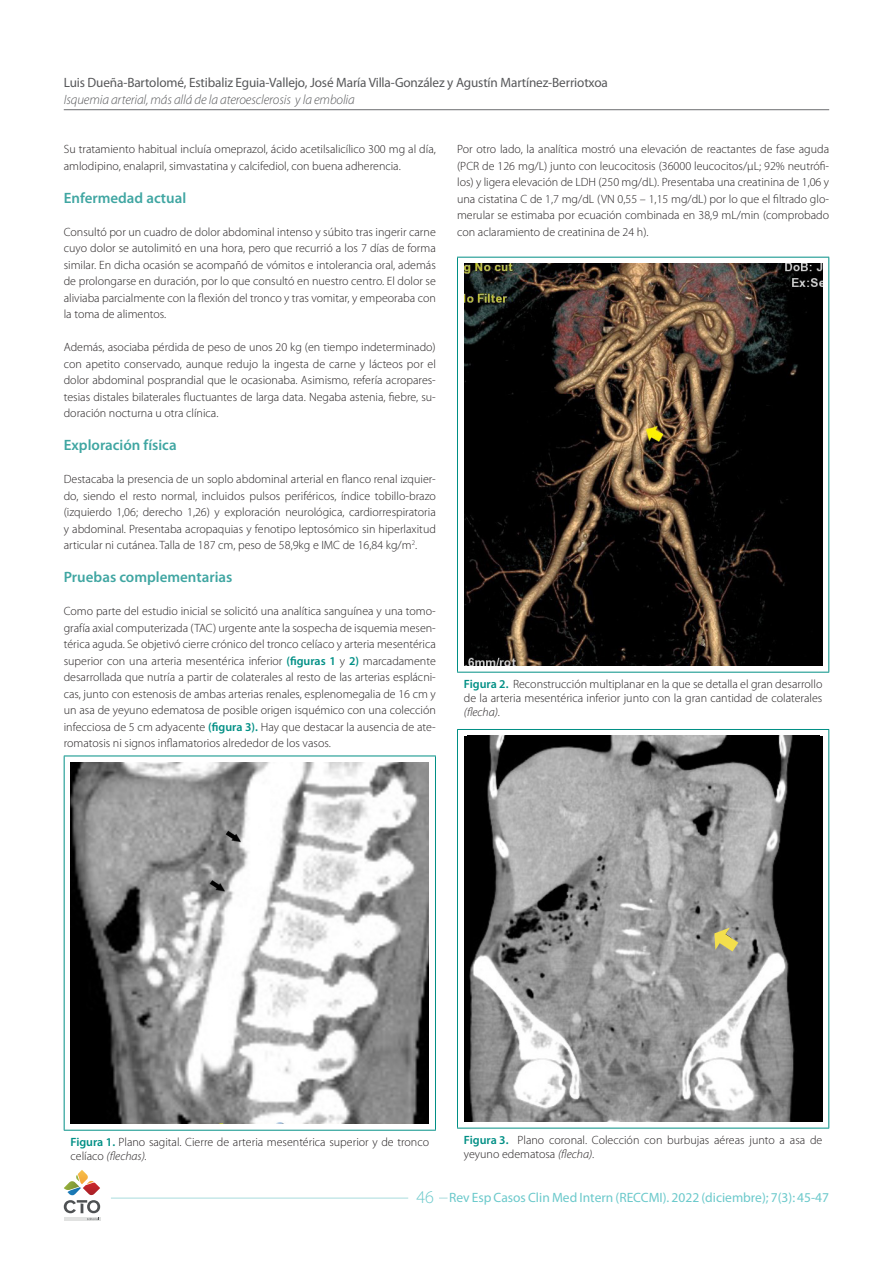
<style>
.page{position:relative;width:893px;height:1263px;background:#fff}
.page>*{position:absolute;margin:0;border:0;box-sizing:border-box;transform-origin:0 0}
._02_Segundo_Orden{font:600 15px "Myriad Pro";color:#40a6a2}
.t1{font:13.5px "Myriad Pro";letter-spacing:-.01em;color:#57585a}
.t2{font:13.5px "Myriad Pro";color:#6bc9cb}
.t3{font:italic 300 13.5px "Myriad Pro";letter-spacing:-.01em;color:#57585a}
._01_Texto_comun{font:300 12px/16.5px "Myriad Pro";color:#231f20;text-align:justify}
.s1{font-weight:600;color:#008f85}
.s2{font-style:italic}
.s3{font-weight:300;font-size:18px}
</style>
<div class="page">
<hr style="left:64px;top:109px;width:765px;height:1px;background:#6c6d70">
<hr style="left:64px;top:1217px;width:36px;height:4px;background:#e1e2e1">
<svg style="left:64px;top:1170px;width:36px;height:50px"></svg>
<hr style="left:111px;top:1198px;width:297px;height:1px;background:#a8dcdd">
<hr style="left:64px;top:756px;width:372px;height:1px;background:#008f85">
<hr style="left:64px;top:756px;width:1px;height:374px;background:#008f85">
<hr style="left:435px;top:756px;width:1px;height:374px;background:#008f85">
<hr style="left:64px;top:1130px;width:372px;height:1px;background:#008f85">
<img style="left:71px;top:762px;width:358px;height:362px">
<hr style="left:457px;top:257px;width:372px;height:1px;background:#008f85">
<hr style="left:457px;top:258px;width:1px;height:414px;background:#008f85">
<hr style="left:828px;top:258px;width:1px;height:414px;background:#008f85">
<hr style="left:457px;top:672px;width:372px;height:1px;background:#008f85">
<img style="left:464px;top:264px;width:358px;height:402px">
<hr style="left:457px;top:729px;width:372px;height:1px;background:#008f85">
<hr style="left:457px;top:730px;width:1px;height:398px;background:#008f85">
<hr style="left:828px;top:730px;width:1px;height:398px;background:#008f85">
<hr style="left:457px;top:1128px;width:372px;height:1px;background:#008f85">
<img style="left:467px;top:736px;width:352px;height:386px">
<svg style="left:714px;top:927px;width:24px;height:24px"></svg>
<p class="t1" style="left:64px;top:74px;width:546px">Luis Dueña-Bartolomé, Estibaliz Eguia-Vallejo, José María Villa-González y Agustín Martínez-Berriotxoa</p>
<p class="t3" style="left:64px;top:92px;width:293px">Isquemia arterial, más allá de la ateroesclerosis y la embolia</p>
<p class="_01_Texto_comun" style="left:64px;top:141px;width:374px">Su tratamiento habitual incluía omeprazol, ácido acetilsalicílico 300 mg al día, amlodipino, enalapril, simvastatina y calcifediol, con buena adherencia.</p>
<p class="_02_Segundo_Orden" style="left:64px;top:188px;width:124px">Enfermedad actual</p>
<p class="_01_Texto_comun" style="left:64px;top:223px;width:374px">Consultó por un cuadro de dolor abdominal intenso y súbito tras ingerir carne cuyo dolor se autolimitó en una hora, pero que recurrió a los 7 días de forma similar. En dicha ocasión se acompañó de vómitos e intolerancia oral, además de prolongarse en duración, por lo que consultó en nuestro centro. El dolor se aliviaba parcialmente con la flexión del tronco y tras vomitar, y empeoraba con la toma de alimentos.</p>
<p class="_01_Texto_comun" style="left:64px;top:339px;width:374px">Además, asociaba pérdida de peso de unos 20 kg (en tiempo indeterminado) con apetito conservado, aunque redujo la ingesta de carne y lácteos por el dolor abdominal posprandial que le ocasionaba. Asimismo, refería acropares&shy;tesias distales bilaterales fluctuantes de larga data. Negaba astenia, fiebre, su&shy;doración nocturna u otra clínica.</p>
<p class="_02_Segundo_Orden" style="left:64px;top:435px;width:114px">Exploración física</p>
<p class="_01_Texto_comun" style="left:64px;top:471px;width:374px">Destacaba la presencia de un soplo abdominal arterial en flanco renal izquier&shy;do, siendo el resto normal, incluidos pulsos periféricos, índice tobillo-brazo (izquierdo 1,06; derecho 1,26) y exploración neurológica, cardiorrespiratoria y abdominal. Presentaba acropaquias y fenotipo leptosómico sin hiperlaxitud articular ni cutánea. Talla de 187 cm, peso de 58,9kg e IMC de 16,84 kg/m<sup>2</sup>.</p>
<p class="_02_Segundo_Orden" style="left:64px;top:567px;width:170px">Pruebas complementarias</p>
<p class="_01_Texto_comun" style="left:64px;top:603px;width:374px">Como parte del estudio inicial se solicitó una analítica sanguínea y una tomo&shy;grafía axial computerizada (TAC) urgente ante la sospecha de isquemia mesen&shy;térica aguda. Se objetivó cierre crónico del tronco celíaco y arteria mesentérica superior con una arteria mesentérica inferior <span class="s1">(figuras 1</span> y <span class="s1">2)</span> marcadamente desarrollada que nutría a partir de colaterales al resto de las arterias esplácni&shy;cas, junto con estenosis de ambas arterias renales, esplenomegalia de 16 cm y un asa de yeyuno edematosa de posible origen isquémico con una colección infecciosa de 5 cm adyacente <span class="s1">(figura 3).</span> Hay que destacar la ausencia de ate&shy;romatosis ni signos inflamatorios alrededor de los vasos.</p>
<p class="_01_Texto_comun" style="left:457px;top:141px;width:374px">Por otro lado, la analítica mostró una elevación de reactantes de fase aguda (PCR de 126 mg/L) junto con leucocitosis (36000 leucocitos/µL; 92% neutrófi&shy;los) y ligera elevación de LDH (250 mg/dL). Presentaba una creatinina de 1,06 y una cistatina C de 1,7 mg/dL (VN 0,55 – 1,15 mg/dL) por lo que el filtrado glo&shy;merular se estimaba por ecuación combinada en 38,9 mL/min (comprobado con aclaramiento de creatinina de 24 h).</p>
<p class="_01_Texto_comun" style="left:464px;top:676px;width:360px;line-height:14.4px"><span class="s1">Figura 2.</span> Reconstrucción multiplanar en la que se detalla el gran desarrollo de la arteria mesentérica inferior junto con la gran cantidad de colaterales <span class="s2">(flecha).</span></p>
<p class="_01_Texto_comun" style="left:71px;top:1134px;width:360px;line-height:14.4px"><span class="s1">Figura 1.</span> Plano sagital. Cierre de arteria mesentérica superior y de tronco celíaco <span class="s2">(flechas).</span></p>
<p class="_01_Texto_comun" style="left:464px;top:1132px;width:360px;line-height:14.4px"><span class="s1">Figura 3.</span> Plano coronal. Colección con burbujas aéreas junto a asa de yeyuno edematosa <span class="s2">(flecha)</span>.</p>
<p class="t2" style="left:416px;top:1189px;width:414px"><span class="s3">46</span> Rev Esp Casos Clin Med Intern (RECCMI). 2022 (diciembre); 7(3): 45-47</p>
</div>
